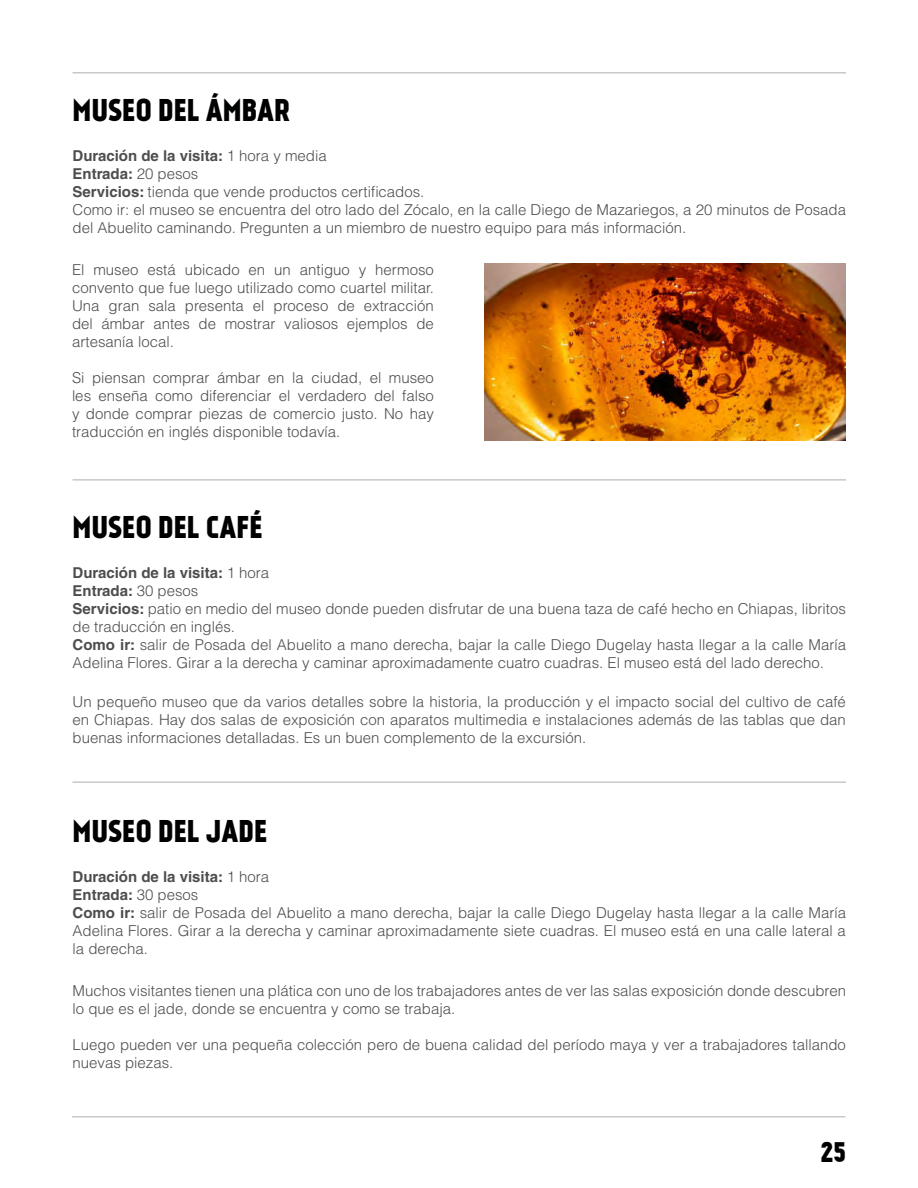
<style>
.page{position:relative;width:918px;height:1188px;background:#fff}
.page>*{position:absolute;margin:0;border:0;box-sizing:border-box;transform-origin:0 0}
.t1{font:30px "Kankin";color:#000101}
.t2{font:27px "Kankin";color:#000}
.t3{font:300 15px/18px "Helvetica LT Std";color:#4d4d4f}
.s1{font-weight:700}
</style>
<div class="page">
<hr style="left:73px;top:72px;width:773px;height:2px;background:#c7c8ca">
<hr style="left:72px;top:1116px;width:773px;height:2px;background:#c7c8ca">
<hr style="left:73px;top:479px;width:773px;height:2px;background:#c7c8ca">
<hr style="left:73px;top:781px;width:773px;height:2px;background:#c7c8ca">
<img style="left:484px;top:264px;width:362px;height:176px">
<h1 class="t1" style="left:73px;top:91px;width:219px">MUSEO DEL ÁMBAR</h1>
<p class="t3" style="left:73px;top:146px;width:775px"><span class="s1">Duración de la visita:</span> 1 hora y media<br><span class="s1">Entrada:</span> 20 pesos<br><span class="s1">Servicios:</span> tienda que vende productos certificados.<br>Como ir: el museo se encuentra del otro lado del Zócalo, en la calle Diego de Mazariegos, a 20 minutos de Posada del Abuelito caminando. Pregunten a un miembro de nuestro equipo para más información.</p>
<p class="t3" style="left:72px;top:260px;width:363px;text-align:justify">El museo está ubicado en un antiguo y hermoso convento que fue luego utilizado como cuartel militar.<br>Una gran sala presenta el proceso de extracción del ámbar antes de mostrar valiosos ejemplos de artesanía local.</p>
<p class="t3" style="left:72px;top:368px;width:363px;text-align:justify">Si piensan comprar ámbar en la ciudad, el museo les enseña como diferenciar el verdadero del falso y donde comprar piezas de comercio justo. No hay traducción en inglés disponible todavía.</p>
<h1 class="t1" style="left:73px;top:509px;width:191px">MUSEO DEL CAFÉ</h1>
<p class="t3" style="left:73px;top:564px;width:775px"><span class="s1">Duración de la visita:</span> 1 hora<br><span class="s1">Entrada:</span> 30 pesos<br><span class="s1">Servicios:</span> patio en medio del museo donde pueden disfrutar de una buena taza de café hecho en Chiapas, libritos de traducción en inglés.<br><span class="s1">Como ir:</span> salir de Posada del Abuelito a mano derecha, bajar la calle Diego Dugelay hasta llegar a la calle María Adelina Flores. Girar a la derecha y caminar aproximadamente cuatro cuadras. El museo está del lado derecho.</p>
<p class="t3" style="left:73px;top:692px;width:775px;text-align:justify">Un pequeño museo que da varios detalles sobre la historia, la producción y el impacto social del cultivo de café en Chiapas. Hay dos salas de exposición con aparatos multimedia e instalaciones además de las tablas que dan buenas informaciones detalladas. Es un buen complemento de la excursión.</p>
<h1 class="t1" style="left:73px;top:813px;width:196px">MUSEO DEL JADE</h1>
<p class="t3" style="left:73px;top:868px;width:775px"><span class="s1">Duración de la visita:</span> 1 hora<br><span class="s1">Entrada:</span> 30 pesos<br><span class="s1">Como ir:</span> salir de Posada del Abuelito a mano derecha, bajar la calle Diego Dugelay hasta llegar a la calle María Adelina Flores. Girar a la derecha y caminar aproximadamente siete cuadras. El museo está en una calle lateral a la derecha.</p>
<p class="t3" style="left:73px;top:981px;width:775px">Muchos visitantes tienen una plática con uno de los trabajadores antes de ver las salas exposición donde descubren lo que es el jade, donde se encuentra y como se trabaja.</p>
<p class="t3" style="left:73px;top:1035px;width:775px">Luego pueden ver una pequeña colección pero de buena calidad del período maya y ver a trabajadores tallando nuevas piezas.</p>
<h2 class="t2" style="left:821px;top:1135px;width:27px">25</h2>
</div>
